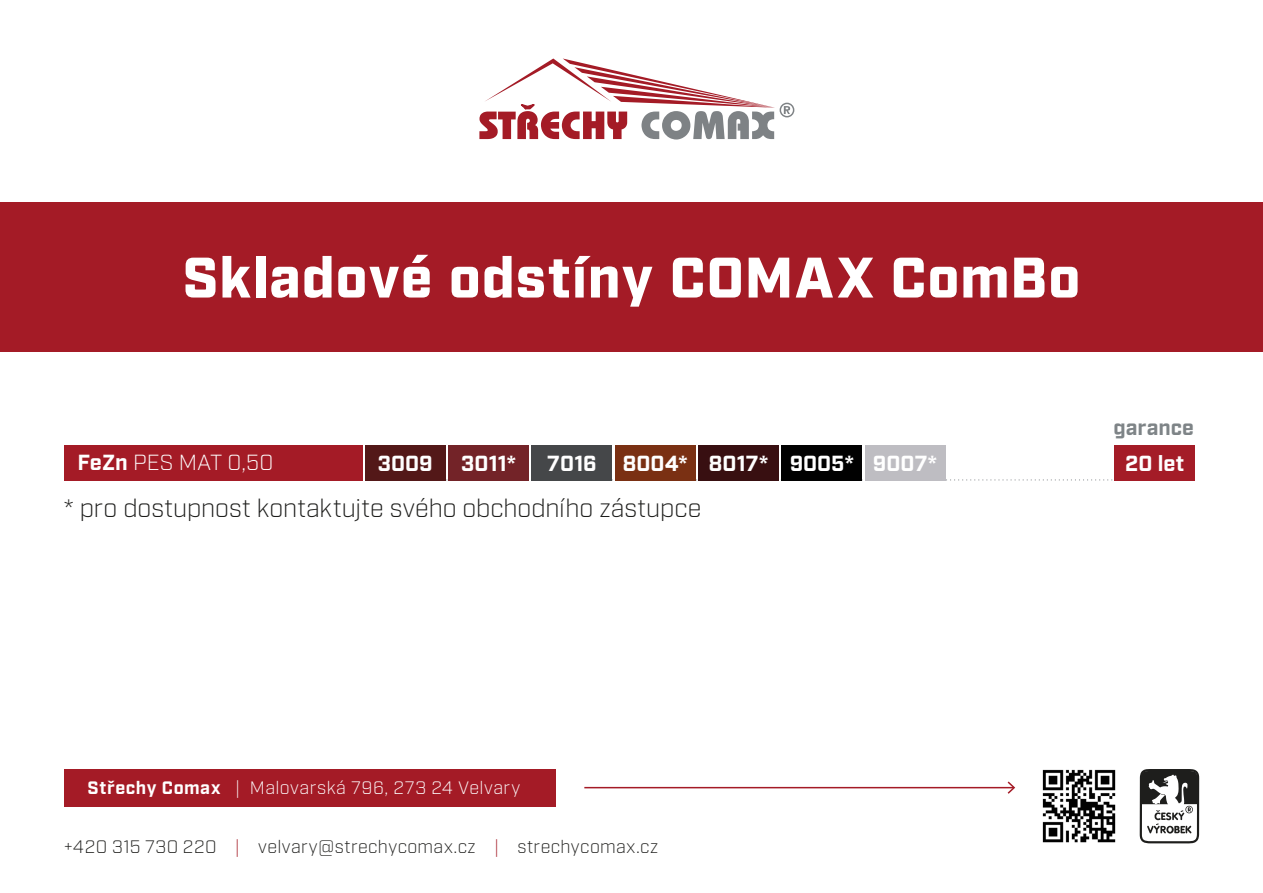
<style>
.page{position:relative;width:1263px;height:893px;background:#fff}
.page>*{position:absolute;margin:0;border:0;box-sizing:border-box;transform-origin:0 0}
.t1{font:900 57px "Industry";letter-spacing:.02em;color:#fff}
.t2{font:300 25.2px "Industry";color:#1d1d1b}
.t3{font:700 21.9px "Industry";color:#fff}
.t4{font:300 21.9px "Industry";letter-spacing:.005em;color:#fff}
.t5{font:700 21.3px "Industry";color:#7e8487}
.t6{font:300 18px "Industry";letter-spacing:.025em;color:#1e1e1c}
.t7{font:300 18px "Industry";letter-spacing:.025em;color:#fff}
.s1{font-weight:700}
.s2{color:#a41b26}
</style>
<div class="page">
<div style="left:64px;top:769px;width:491px;height:37px;background:#a41b26"></div>
<hr style="left:584px;top:787px;width:429px;height:1px;background:#a41b26">
<svg style="left:1007px;top:781px;width:8px;height:13px"></svg>
<svg style="left:1140px;top:769px;width:59px;height:74px"></svg>
<img style="left:1042px;top:769px;width:74px;height:74px">
<svg style="left:479px;top:59px;width:315px;height:81px"></svg>
<div style="left:0;top:203px;width:1263px;height:149px;background:#a41b26"></div>
<svg style="left:446px;top:480px;width:669px;height:1px"></svg>
<div style="left:64px;top:445px;width:299px;height:36px;background:#a41b26"></div>
<div style="left:865px;top:445px;width:80px;height:36px;background:#bebdc2"></div>
<div style="left:781px;top:445px;width:81px;height:36px;background:#010101"></div>
<div style="left:698px;top:445px;width:81px;height:36px;background:#380f11"></div>
<div style="left:615px;top:445px;width:80px;height:36px;background:#7a3013"></div>
<div style="left:532px;top:445px;width:80px;height:36px;background:#454749"></div>
<div style="left:448px;top:445px;width:81px;height:36px;background:#732328"></div>
<div style="left:365px;top:445px;width:81px;height:36px;background:#531818"></div>
<div style="left:1115px;top:445px;width:80px;height:36px;background:#a41c27"></div>
<h1 class="t1" style="left:183px;top:243px;width:899px">Skladové odstíny COMAX ComBo</h1>
<p class="t5" style="left:1113px;top:415px;width:82px">garance</p>
<p class="t4" style="left:78px;top:450px;width:197px"><span class="s1">FeZn</span> PES MAT 0,50</p>
<p class="t3" style="left:378px;top:450px;width:56px">3009</p>
<p class="t3" style="left:461px;top:450px;width:56px">3011*</p>
<p class="t3" style="left:547px;top:450px;width:391px">7016 8004* 8017* 9005* 9007*</p>
<p class="t3" style="left:1125px;top:450px;width:61px">20 let</p>
<h2 class="t2" style="left:64px;top:493px;width:639px">* pro dostupnost kontaktujte svého obchodního zástupce</h2>
<p class="t7" style="left:88px;top:777px;width:434px"><span class="s1">Střechy Comax</span> | Malovarská 796, 273 24 Velvary</p>
<p class="t6" style="left:64px;top:836px;width:596px">+420 315 730 220 <span class="s2">|</span> velvary@strechycomax.cz <span class="s2">|</span> strechycomax.cz</p>
</div>
